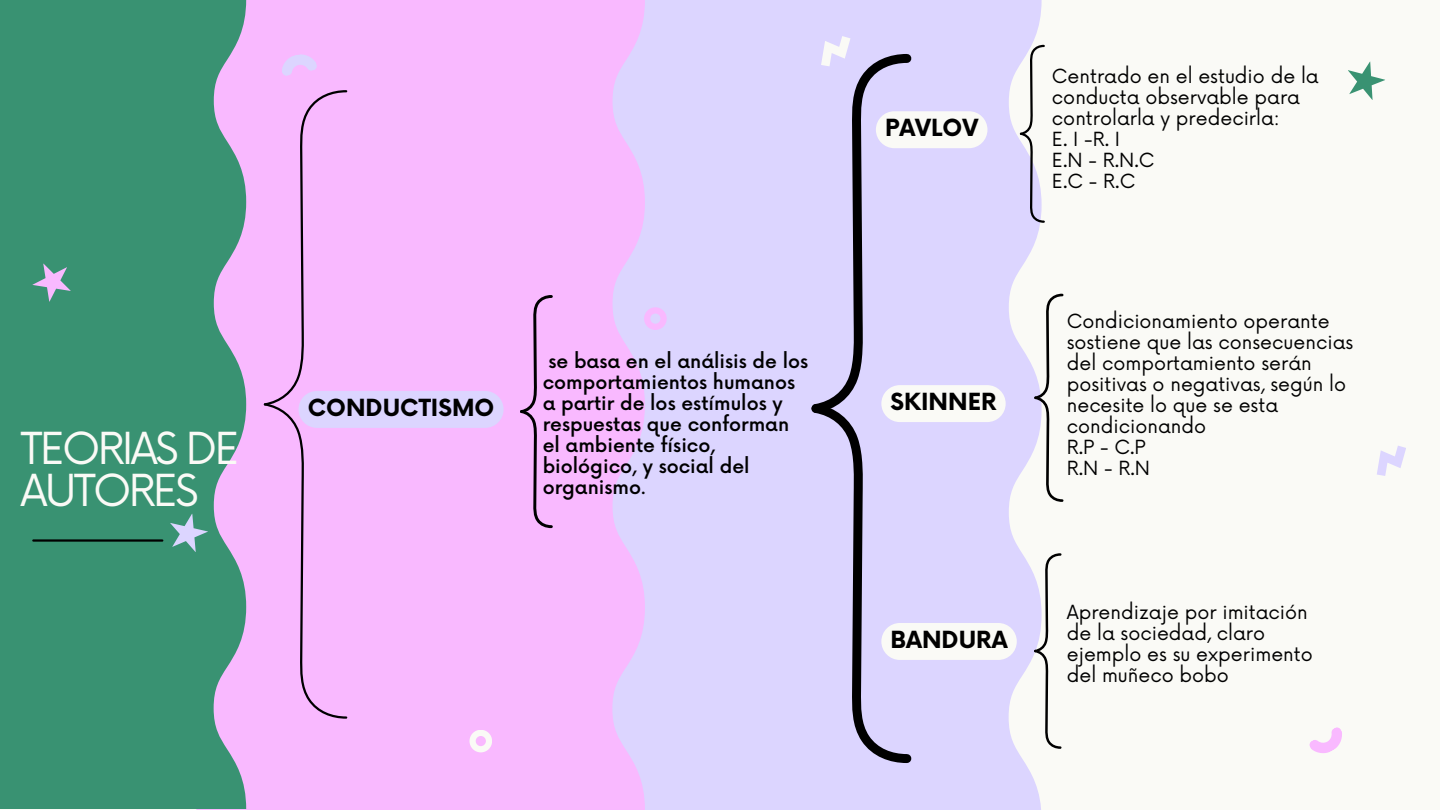
<style>
.page{position:relative;width:1440px;height:810px;background:#fafaf6}
.page>*{position:absolute;margin:0;border:0;box-sizing:border-box;transform-origin:0 0}
.t1{font:43px/42px "Now";letter-spacing:-.065em;color:#fafaf6}
.t2{font:700 23px "Now";color:#000}
.t3{font:19px/21px "Now";color:#000}
.t4{font:500 19px/21px "Now";color:#000}
.s1{font-weight:400}
</style>
<div class="page">
<div style="left:645px;top:0;width:397px;height:810px;background:#dcd5ff"></div>
<div style="left:196px;top:0;width:449px;height:810px;background:#f9b9ff"></div>
<div style="left:0;top:0;width:246px;height:809px;background:#399272"></div>
<div style="left:262px;top:89px;width:86px;height:631px;background:#f9b9ff"></div>
<svg style="left:1018px;top:44px;width:27px;height:180px"></svg>
<svg style="left:1032px;top:292px;width:32px;height:211px"></svg>
<svg style="left:1032px;top:552px;width:30px;height:198px"></svg>
<svg style="left:518px;top:294px;width:36px;height:236px;background:#e1a7e6"></svg>
<svg style="left:32px;top:263px;width:39px;height:39px;background:#759e9e"></svg>
<svg style="left:170px;top:513px;width:38px;height:39px"></svg>
<hr style="left:33px;top:539px;width:129px;height:3px;background:#000">
<svg style="left:1348px;top:61px;width:37px;height:39px"></svg>
<svg style="left:469px;top:730px;width:23px;height:22px"></svg>
<svg style="left:281px;top:53px;width:37px;height:23px"></svg>
<svg style="left:1377px;top:446px;width:29px;height:30px"></svg>
<div style="left:298px;top:391px;width:206px;height:37px;background:#dcd5ff;border-radius:18px"></div>
<div style="left:876px;top:111px;width:111px;height:37px;background:#fafaf6;border-radius:18px"></div>
<div style="left:881px;top:385px;width:125px;height:37px;background:#fafaf6;border-radius:18px"></div>
<div style="left:881px;top:623px;width:136px;height:37px;background:#fafaf6;border-radius:18px"></div>
<svg style="left:806px;top:36px;width:110px;height:732px;background:#c8c1e5"></svg>
<svg style="left:644px;top:307px;width:23px;height:23px"></svg>
<svg style="left:1309px;top:727px;width:33px;height:26px"></svg>
<p class="t1" style="left:21px;top:430px;width:221px">TEORIAS DE<br>AUTORES</p>
<p class="t2" style="left:308px;top:395px;width:188px">CONDUCTISMO</p>
<h1 class="t4" style="left:543px;top:352px;width:267px;text-indent:6px">se basa en el análisis de los comportamientos humanos a partir de los estímulos y respuestas que conforman el ambiente físico, biológico, y social del organismo<span class="s1">.</span></h1>
<h2 class="t2" style="left:885px;top:115px;width:95px">PAVLOV</h2>
<p class="t2" style="left:891px;top:389px;width:107px">SKINNER</p>
<p class="t3" style="left:1052px;top:67px;width:268px">Centrado en el estudio de la conducta observable para controlarla y predecirla:</p>
<p class="t3" style="left:1052px;top:130px;width:70px">E. I -R. I</p>
<h2 class="t3" style="left:1052px;top:151px;width:104px">E.N - R.N.C</h2>
<p class="t3" style="left:1052px;top:172px;width:85px">E.C - R.C</p>
<p class="t3" style="left:1067px;top:312px;width:288px">Condicionamiento operante sostiene que las consecuencias del comportamiento serán positivas o negativas, según lo necesite lo que se esta condicionando</p>
<p class="t3" style="left:1067px;top:438px;width:81px">R.P - C.P</p>
<p class="t3" style="left:1067px;top:459px;width:85px">R.N - R.N</p>
<p class="t2" style="left:891px;top:627px;width:119px">BANDURA</p>
<p class="t3" style="left:1067px;top:603px;width:248px">Aprendizaje por imitación de la sociedad, claro ejemplo es su experimento del muñeco bobo</p>
</div>
